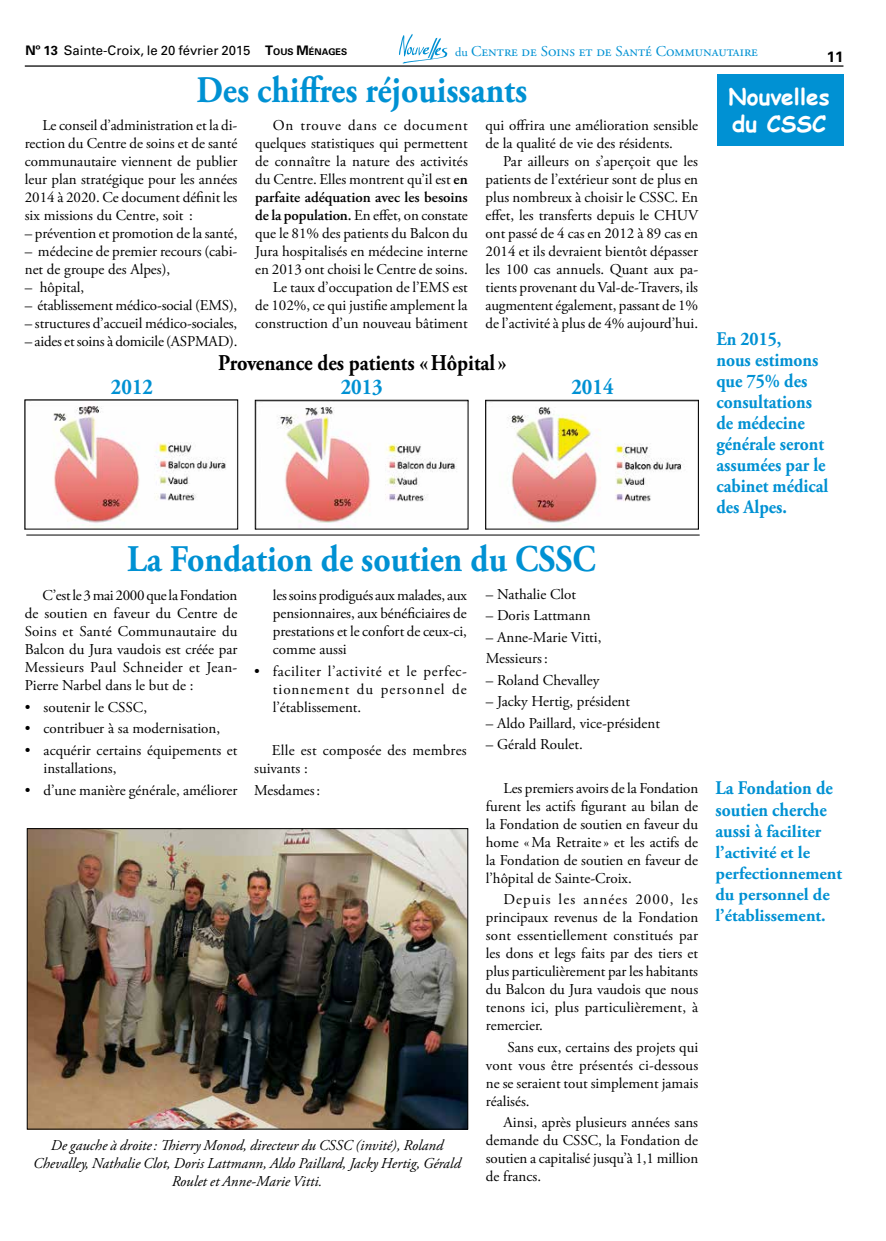
<style>
.page{position:relative;width:886px;height:1241px;background:#fff}
.page>*{position:absolute;margin:0;border:0;box-sizing:border-box;transform-origin:0 0}
.t1{font:700 37.5px "Adobe Garamond Pro";color:#0091d3;scale:.9 1}
.t2{font:700 22.5px "Adobe Garamond Pro";color:#000;scale:.9 1}
.t3{font:700 22.5px/27px "Comic Sans MS";color:#fff}
.t4{font:700 22.5px "Adobe Garamond Pro";color:#0091d3;scale:.9 1}
.t5{font:700 19.25px/21px "Adobe Garamond Pro";color:#0091d3;scale:.91 1}
.t6{font:700 17.5px/21px "Adobe Garamond Pro";color:#0091d3}
.t7{font:15px/18px "Adobe Garamond Pro";color:#000;text-align:justify}
.t8{font:italic 15px/18px "Adobe Garamond Pro";color:#000;text-align:center}
.t9{font:15px "Adobe Garamond Pro";color:#0091d3}
.t10{font:700 15px "Univers";color:#000}
.t11{font:13.12px "Univers";color:#000}
.s1{font-weight:700}
.s2{font-weight:700;font-size:9.12px}
.s3{font-size:12.5px}
.s4{font-weight:600}
.s5{font-size:19.25px}
</style>
<div class="page">
<hr style="left:25px;top:65px;width:818px;height:2px;background:#000">
<svg style="left:399px;top:34px;width:48px;height:30px"></svg>
<hr style="left:26px;top:534px;width:674px;height:1px;background:#000">
<div style="left:717px;top:74px;width:126px;height:72px;background:#0091d3"></div>
<img style="left:29px;top:830px;width:437px;height:297px">
<div style="left:27px;top:828px;width:441px;height:301px;border:1px solid #000"></div>
<img style="left:53px;top:406px;width:173px;height:120px">
<img style="left:277px;top:407px;width:180px;height:120px">
<div style="left:255px;top:400px;width:213px;height:129px;border:1px solid #000"></div>
<img style="left:507px;top:407px;width:177px;height:120px">
<div style="left:485px;top:400px;width:213px;height:129px;border:1px solid #000"></div>
<p class="t11" style="left:25px;top:43px;width:323px"><span class="s1">Nº 13</span> Sainte-Croix, le 20 février 2015 <span class="s1">T</span><span class="s2">OUS</span> <span class="s1">M</span><span class="s2">ÉNAGES</span></p>
<p class="t10" style="left:827px;top:47px;width:18px">11</p>
<p class="t9" style="left:455px;top:42px;width:304px"><span class="s3">du</span> Centre de Soins et de Santé Communautaire</p>
<h1 class="t1" style="left:196px;top:68px;width:369px">Des chiffres réjouissants</h1>
<p class="t7" style="left:25px;top:117px;width:214px;text-indent:18px">Le conseil d’administration et la di&shy;rection du Centre de soins et de santé communautaire viennent de publier leur plan stratégique pour les années 2014 à 2020. Ce document définit les six missions du Centre, soit :</p>
<p class="t7" style="left:25px;top:225px;width:214px">– prévention et promotion de la santé,</p>
<p class="t7" style="left:25px;top:243px;width:214px">– médecine de premier recours (cabi&shy;net de groupe des Alpes),</p>
<p class="t7" style="left:25px;top:279px;width:61px">– hôpital,</p>
<p class="t7" style="left:25px;top:297px;width:214px">– établissement médico-social (EMS),</p>
<p class="t7" style="left:25px;top:315px;width:214px">– structures d’accueil médico-sociales,</p>
<p class="t7" style="left:25px;top:333px;width:214px">– aides et soins à domicile (ASPMAD).</p>
<p class="t7" style="left:255px;top:117px;width:214px;text-align:right">On trouve dans ce document quelques statistiques qui permettent de connaître la nature des activités du Centre. Elles montrent qu’il est <span class="s4">en parfaite adéquation avec les besoins de la population.</span> En effet, on constate que le 81% des patients du Balcon du Jura hospitalisés en médecine interne en 2013 ont choisi le Centre de soins.<br>Le taux d’occupation de l’EMS est<br>de 102%, ce qui justifie amplement la construction d’un nouveau bâtiment</p>
<p class="t7" style="left:485px;top:117px;width:214px">qui offrira une amélioration sensible de la qualité de vie des résidents.</p>
<p class="t7" style="left:485px;top:153px;width:214px;text-indent:18px">Par ailleurs on s’aperçoit que les patients de l’extérieur sont de plus en plus nombreux à choisir le CSSC. En effet, les transferts depuis le CHUV ont passé de 4 cas en 2012 à 89 cas en 2014 et ils devraient bientôt dépasser les 100 cas annuels. Quant aux pa&shy;tients provenant du Val-de-Travers, ils augmentent également, passant de 1% de l’activité à plus de 4% aujourd’hui.</p>
<h2 class="t2" style="left:218px;top:350px;width:322px">Provenance des patients «Hôpital »</h2>
<h2 class="t4" style="left:111px;top:373px;width:48px">2012</h2>
<h2 class="t4" style="left:341px;top:373px;width:48px">2013</h2>
<h2 class="t4" style="left:571px;top:373px;width:48px">2014</h2>
<h1 class="t1" style="left:127px;top:537px;width:522px">La Fondation de soutien du CSSC</h1>
<p class="t7" style="left:273px;top:587px;width:196px">les soins prodigués aux malades, aux pensionnaires, aux bénéficiaires de prestations et le confort de ceux-ci, comme aussi</p>
<p class="t7" style="left:273px;top:662px;width:196px;text-indent:-19px">• faciliter l’activité et le perfec&shy;tionnement du personnel de l’établissement.</p>
<p class="t7" style="left:254px;top:741px;width:214px;text-indent:18px">Elle est composée des membres suivants :</p>
<p class="t7" style="left:254px;top:781px;width:68px">Mesdames:</p>
<p class="t7" style="left:486px;top:585px;width:92px">– Nathalie Clot</p>
<p class="t7" style="left:486px;top:607px;width:106px">– Doris Lattmann</p>
<p class="t7" style="left:486px;top:626px;width:117px;line-height:21.5px">– Anne-Marie Vitti,<br>Messieurs:</p>
<p class="t7" style="left:486px;top:671px;width:115px">– Roland Chevalley</p>
<p class="t7" style="left:486px;top:693px;width:146px">– Jacky Hertig, président</p>
<p class="t7" style="left:486px;top:714px;width:176px">– Aldo Paillard, vice-président</p>
<p class="t7" style="left:486px;top:736px;width:98px">– Gérald Roulet.</p>
<p class="t7" style="left:486px;top:779px;width:214px;text-indent:18px">Les premiers avoirs de la Fondation furent les actifs figurant au bilan de la Fondation de soutien en faveur du home «Ma Retraite» et les actifs de la Fondation de soutien en faveur de l’hôpital de Sainte-Croix.</p>
<p class="t7" style="left:486px;top:890px;width:214px;text-indent:18px">Depuis les années 2000, les principaux revenus de la Fondation sont essentiellement constitués par les dons et legs faits par des tiers et plus particulièrement par les habitants du Balcon du Jura vaudois que nous tenons ici, plus particulièrement, à remercier.</p>
<p class="t7" style="left:486px;top:1038px;width:214px;text-indent:22px">Sans eux, certains des projets qui vont vous être présentés ci-dessous ne se seraient tout simplement jamais réalisés.</p>
<p class="t7" style="left:486px;top:1113px;width:214px;text-indent:18px">Ainsi, après plusieurs années sans demande du CSSC, la Fondation de soutien a capitalisé jusqu’à 1,1 million de francs.</p>
<p class="t7" style="left:25px;top:587px;width:214px;text-indent:18px">C’est le 3 mai 2000 que la Fondation de soutien en faveur du Centre de Soins et Santé Communautaire du Balcon du Jura vaudois est créée par Messieurs Paul Schneider et Jean-Pierre Narbel dans le but de :</p>
<p class="t7" style="left:25px;top:698px;width:124px">• soutenir le CSSC,</p>
<p class="t7" style="left:25px;top:720px;width:197px">• contribuer à sa modernisation,</p>
<p class="t7" style="left:44px;top:741px;width:195px;text-indent:-19px">• acquérir certains équipements et installations,</p>
<p class="t7" style="left:25px;top:781px;width:214px">• d’une manière générale, améliorer</p>
<p class="t8" style="left:33px;top:1135px;width:429px">De gauche à droite: Thierry Monod, directeur du CSSC (invité), Roland<br>Chevalley, Nathalie Clot, Doris Lattmann, Aldo Paillard, Jacky Hertig, Gérald<br>Roulet et Anne-Marie Vitti.</p>
<h2 class="t3" style="left:728px;top:82px;width:103px">Nouvelles du CSSC</h2>
<p class="t5" style="left:716px;top:328px;width:124px">En 2015,<br>nous estimons que 75% des consultations de médecine générale seront assumées par le cabinet médical des Alpes.</p>
<p class="t5" style="left:715px;top:778px;width:130px">La Fondation de soutien cherche</p>
<p class="t6" style="left:715px;top:820px;width:128px"><span class="s5">aussi à</span> faciliter l’activité et le perfectionnement du personnel de l’établissement.</p>
</div>
